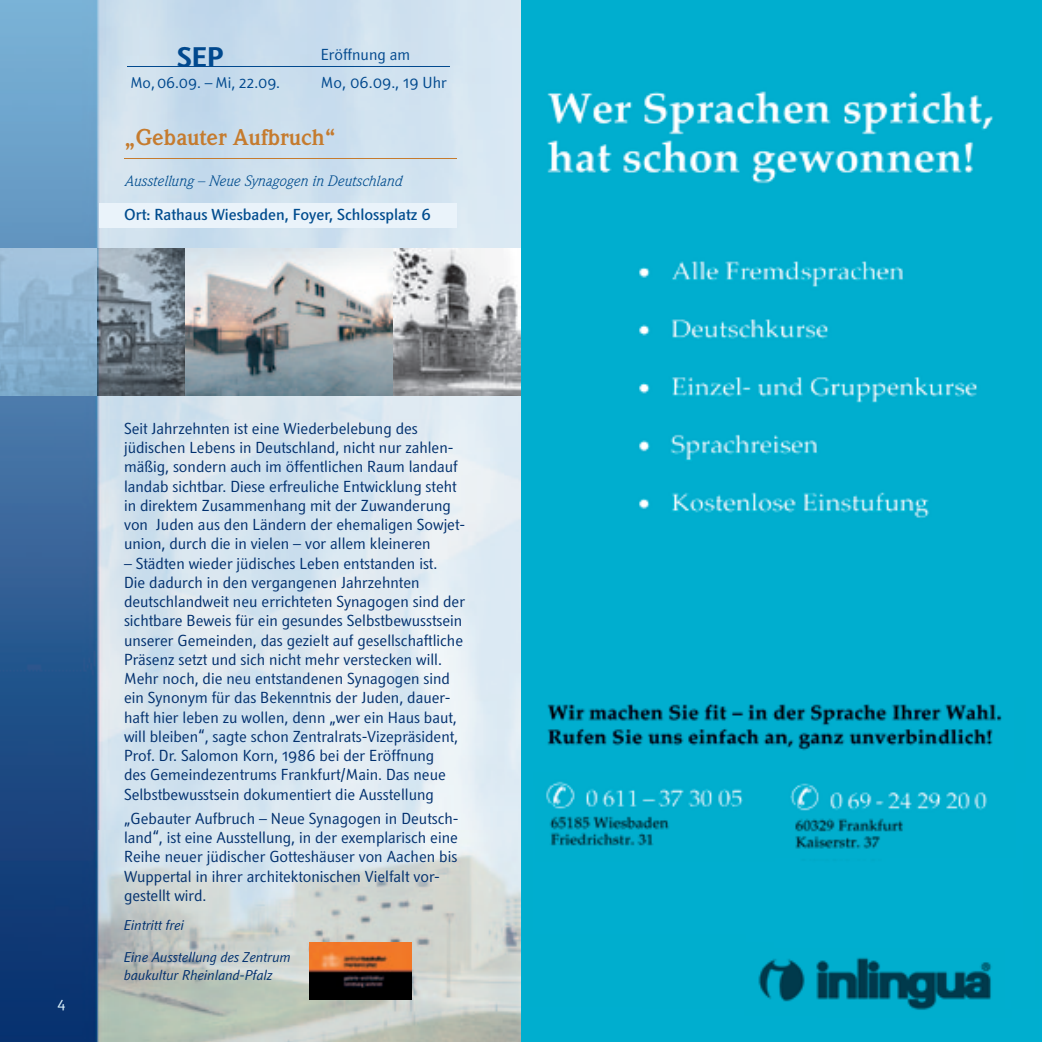
<style>
.page{position:relative;width:1042px;height:1042px;background:#fff}
.page>*{position:absolute;margin:0;border:0;box-sizing:border-box;transform-origin:0 0}
.t1{font:700 28px "Textra LT";color:#01498e}
.t2{font:700 22.4px "Weidemann Std";color:#c57b2e}
.t3{font:15.75px/19.2px "Textra LT";color:#01306e}
.t4{font:500 15.75px "Textra LT";color:#004c8e}
.t5{font:15.75px/27.7px "Textra LT";color:#01498e}
.t6{font:15.4px "Textra LT";letter-spacing:-.005em;color:#01498e}
.t7{font:italic 14.88px "Weidemann Std";color:#004c8e}
.t8{font:14.88px "Textra LT";color:#dcf2fc}
.t9{font:italic 14px/17.5px "Textra LT";color:#01306e}
</style>
<div class="page">
<img style="left:0;top:0;width:1042px;height:1042px">
<hr style="left:128px;top:66px;width:322px;height:1px;background:#01498e">
<img style="left:98px;top:830px;width:423px;height:212px">
<hr style="left:124px;top:158px;width:332px;height:1px;background:#c57b2e">
<div style="left:99px;top:203px;width:357px;height:25px;background:#eaf3fa"></div>
<img style="left:309px;top:943px;width:103px;height:56px">
<img style="left:0;top:248px;width:521px;height:147px">
<h1 class="t1" style="left:177px;top:40px;width:48px">SeP</h1>
<p class="t6" style="left:130px;top:73px;width:151px">Mo, 06.09. – Mi, 22.09.</p>
<p class="t5" style="left:321px;top:40px;width:127px">Eröffnung am<br>Mo, 06.09., 19 Uhr</p>
<h2 class="t2" style="left:124px;top:124px;width:214px">„Gebauter Aufbruch“</h2>
<p class="t7" style="left:124px;top:172px;width:279px">Ausstellung – Neue Synagogen in Deutschland</p>
<p class="t4" style="left:124px;top:205px;width:308px">Ort: Rathaus Wiesbaden, Foyer, Schlossplatz 6</p>
<p class="t8" style="left:57px;top:995px;width:9px">4</p>
<p class="t3" style="left:124px;top:418px;width:343px">Seit Jahrzehnten ist eine Wiederbelebung des jüdischen Lebens in Deutschland, nicht nur zahlen&shy;mäßig, sondern auch im öffentlichen Raum landauf landab sichtbar. Diese erfreuliche Entwicklung steht in direktem Zusammenhang mit der Zuwanderung von Juden aus den Ländern der ehemaligen Sowjet&shy;union, durch die in vielen – vor allem kleineren</p>
<p class="t3" style="left:124px;top:553px;width:343px">– Städten wieder jüdisches Leben entstanden ist.<br>Die dadurch in den vergangenen Jahrzehnten deutschlandweit neu errichteten Synagogen sind der sichtbare Beweis für ein gesundes Selbstbewusstsein unserer Gemeinden, das gezielt auf gesellschaftliche Präsenz setzt und sich nicht mehr verstecken will.<br>Mehr noch, die neu entstandenen Synagogen sind ein Synonym für das Bekenntnis der Juden, dauer&shy;haft hier leben zu wollen, denn „wer ein Haus baut, will bleiben“, sagte schon Zentralrats-Vizepräsident, Prof. Dr. Salomon Korn, 1986 bei der Eröffnung<br>des Gemeindezentrums Frankfurt/Main. Das neue Selbstbewusstsein dokumentiert die Ausstellung</p>
<p class="t3" style="left:124px;top:808px;width:336px">„Gebauter Aufbruch – Neue Synagogen in Deutsch&shy;land“, ist eine Ausstellung, in der exemplarisch eine Reihe neuer jüdischer Gotteshäuser von Aachen bis Wuppertal in ihrer architektonischen Vielfalt vor&shy;gestellt wird.</p>
<p class="t9" style="left:124px;top:916px;width:62px">Eintritt frei</p>
<p class="t9" style="left:124px;top:948px;width:168px">Eine Ausstellung des Zentrum baukultur Rheinland-Pfalz</p>
</div>
